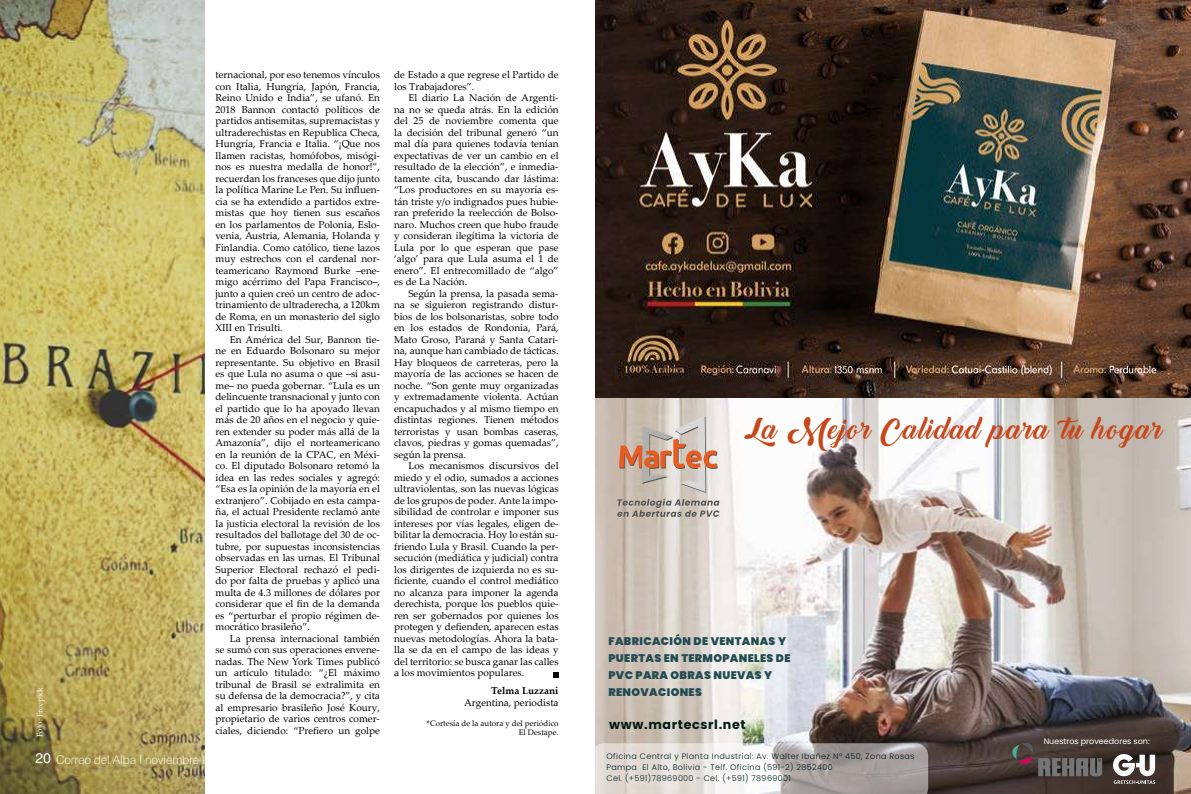
<style>
.page{position:relative;width:1191px;height:794px;background:#fff}
.page>*{position:absolute;margin:0;border:0;box-sizing:border-box;transform-origin:0 0}
.t1{font:27.5px "Backto Black Demo";letter-spacing:.05em;color:#c6481a}
.t2{font:700 12.7px "Poppins";letter-spacing:.05em;color:#001b15}
.t3{font:300 12px "Helvetica LT Std";letter-spacing:-.025em;color:#fff}
.t4{font:900 11px/17px "Poppins";letter-spacing:.03em;color:#224b52}
.t5{font:10px/11.5px "Palatino Linotype";color:#000;text-align:justify}
.t6{font:700 10px "Palatino Linotype";color:#000}
.t7{font:300 8px/11px "Poppins";letter-spacing:.05em;color:#001a20}
.t8{font:8px/9.6px "Palatino Linotype";color:#000;text-align:right}
.t9{font:8px "Poppins";color:#fff}
.t10{font:8px "Palatino Linotype";color:#fff}
.s1{font-weight:400;font-size:14px}
</style>
<div class="page">
<img style="left:0;top:0;width:204px;height:794px">
<svg style="left:553px;top:672px;width:5px;height:5px"></svg>
<img style="left:595px;top:0;width:596px;height:794px">
<svg style="left:595px;top:743px;width:333px;height:51px"></svg>
<svg style="left:617px;top:415px;width:102px;height:102px;background:#c8b3a6"></svg>
<svg style="left:1113px;top:753px;width:42px;height:31px"></svg>
<svg style="left:1012px;top:743px;width:90px;height:33px;background:#534a48"></svg>
<p class="t5" style="left:215px;top:69px;width:166px">ternacional, por eso tenemos vínculos con Italia, Hungría, Japón, Francia, Reino Unido e India”, se ufanó. En 2018 Bannon contactó políticos de partidos antisemitas, supremacistas y ultraderechistas en Republica Checa, Hungría, Francia e Italia. “¡Que nos llamen racistas, homófobos, misógi&shy;nos es nuestra medalla de honor!”, recuerdan los franceses que dijo junto la política Marine Le Pen. Su influen&shy;cia se ha extendido a partidos extre&shy;mistas que hoy tienen sus escaños en los parlamentos de Polonia, Eslo&shy;venia, Austria, Alemania, Holanda y Finlandia. Como católico, tiene lazos muy estrechos con el cardenal nor&shy;teamericano Raymond Burke –ene&shy;migo acérrimo del Papa Francisco–, junto a quien creó un centro de adoc&shy;trinamiento de ultraderecha, a 120km de Roma, en un monasterio del siglo XIII en Trisulti.</p>
<p class="t5" style="left:215px;top:333px;width:166px;text-indent:14px">En América del Sur, Bannon tie&shy;ne en Eduardo Bolsonaro su mejor representante. Su objetivo en Brasil es que Lula no asuma o que –si asu&shy;me– no pueda gobernar. “Lula es un delincuente transnacional y junto con el partido que lo ha apoyado llevan más de 20 años en el negocio y quie&shy;ren extender su poder más allá de la Amazonía”, dijo el norteamericano en la reunión de la CPAC, en Méxi&shy;co. El diputado Bolsonaro retomó la idea en las redes sociales y agregó: “Esa es la opinión de la mayoría en el extranjero”. Cobijado en esta campa&shy;ña, el actual Presidente reclamó ante la justicia electoral la revisión de los resultados del ballotage del 30 de oc&shy;tubre, por supuestas inconsistencias observadas en las urnas. El Tribunal Superior Electoral rechazó el pedi&shy;do por falta de pruebas y aplicó una multa de 4.3 millones de dólares por considerar que el fin de la demanda es “perturbar el propio régimen de&shy;mocrático brasileño”.</p>
<p class="t5" style="left:215px;top:632px;width:166px;text-indent:14px">La prensa internacional también se sumó con sus operaciones envene&shy;nadas. The New York Times publicó un artículo titulado: “¿El máximo tribunal de Brasil se extralimita en su defensa de la democracia?”, y cita al empresario brasileño José Koury, propietario de varios centros comer&shy;ciales, diciendo: “Prefiero un golpe</p>
<p class="t10" style="left:34px;top:737px;width:54px;rotate:-90deg">Foto: Freepick.</p>
<p class="t3" style="left:35px;top:752px;width:200px"><span class="s1">20</span> Correo del Alba I noviembre I 2022</p>
<p class="t5" style="left:394px;top:69px;width:166px">de Estado a que regrese el Partido de los Trabajadores”.</p>
<p class="t5" style="left:394px;top:92px;width:166px;text-indent:14px">El diario La Nación de Argenti&shy;na no se queda atrás. En la edición del 25 de noviembre comenta que la decisión del tribunal generó “un mal día para quienes todavía tenían expectativas de ver un cambio en el resultado de la elección”, e inmedia&shy;tamente cita, buscando dar lástima: “Los productores en su mayoría es&shy;tán triste y/o indignados pues hubie&shy;ran preferido la reelección de Bolso&shy;naro. Muchos creen que hubo fraude y consideran ilegítima la victoria de Lula por lo que esperan que pase ‘algo’ para que Lula asuma el 1 de enero”. El entrecomillado de “algo” es de La Nación.</p>
<p class="t5" style="left:394px;top:287px;width:166px;text-indent:14px">Según la prensa, la pasada sema&shy;na se siguieron registrando distur&shy;bios de los bolsonaristas, sobre todo en los estados de Rondonia, Pará, Mato Groso, Paraná y Santa Catari&shy;na, aunque han cambiado de tácticas.<br>Hay bloqueos de carreteras, pero la mayoría de las acciones se hacen de noche. “Son gente muy organizadas y extremadamente violenta. Actúan encapuchados y al mismo tiempo en distintas regiones. Tienen métodos terroristas y usan bombas caseras, clavos, piedras y gomas quemadas”, según la prensa.</p>
<p class="t5" style="left:394px;top:460px;width:166px;text-indent:14px">Los mecanismos discursivos del miedo y el odio, sumados a acciones ultraviolentas, son las nuevas lógicas de los grupos de poder. Ante la impo&shy;sibilidad de controlar e imponer sus intereses por vías legales, eligen de&shy;bilitar la democracia. Hoy lo están su&shy;friendo Lula y Brasil. Cuando la per&shy;secución (mediática y judicial) contra los dirigentes de izquierda no es su&shy;ficiente, cuando el control mediático no alcanza para imponer la agenda derechista, porque los pueblos quie&shy;ren ser gobernados por quienes los protegen y defienden, aparecen estas nuevas metodologías. Ahora la bata&shy;lla se da en el campo de las ideas y del territorio: se busca ganar las calles a los movimientos populares.</p>
<p class="t6" style="left:491px;top:684px;width:69px">Telma Luzzani</p>
<p class="t5" style="left:464px;top:697px;width:96px">Argentina, periodista</p>
<p class="t8" style="left:427px;top:718px;width:133px">*Cortesía de la autora y del periódico<br>El Destape.</p>
<h1 class="t1" style="left:745px;top:414px;width:419px">La Mejor Calidad para tu hogar</h1>
<p class="t4" style="left:608px;top:632px;width:184px">FABRICACIÓN DE VENTANAS Y<br>PUERTAS EN TERMOPANELES DE<br>PVC PARA OBRAS NUEVAS Y<br>RENOVACIONES</p>
<p class="t2" style="left:609px;top:717px;width:138px">www.martecsrl.net</p>
<p class="t7" style="left:606px;top:751px;width:309px">Oficina Central y Planta Industrial: Av. Walter Ibañez N° 450, Zona Rosas<br>Pampa El Alto, Bolivia - Telf. Oficina (591-2) 2852400<br>Cel. (+591)78969000 - Cel. (+591) 78969001</p>
<p class="t9" style="left:1043px;top:736px;width:108px">Nuestros proveedores son:</p>
</div>
